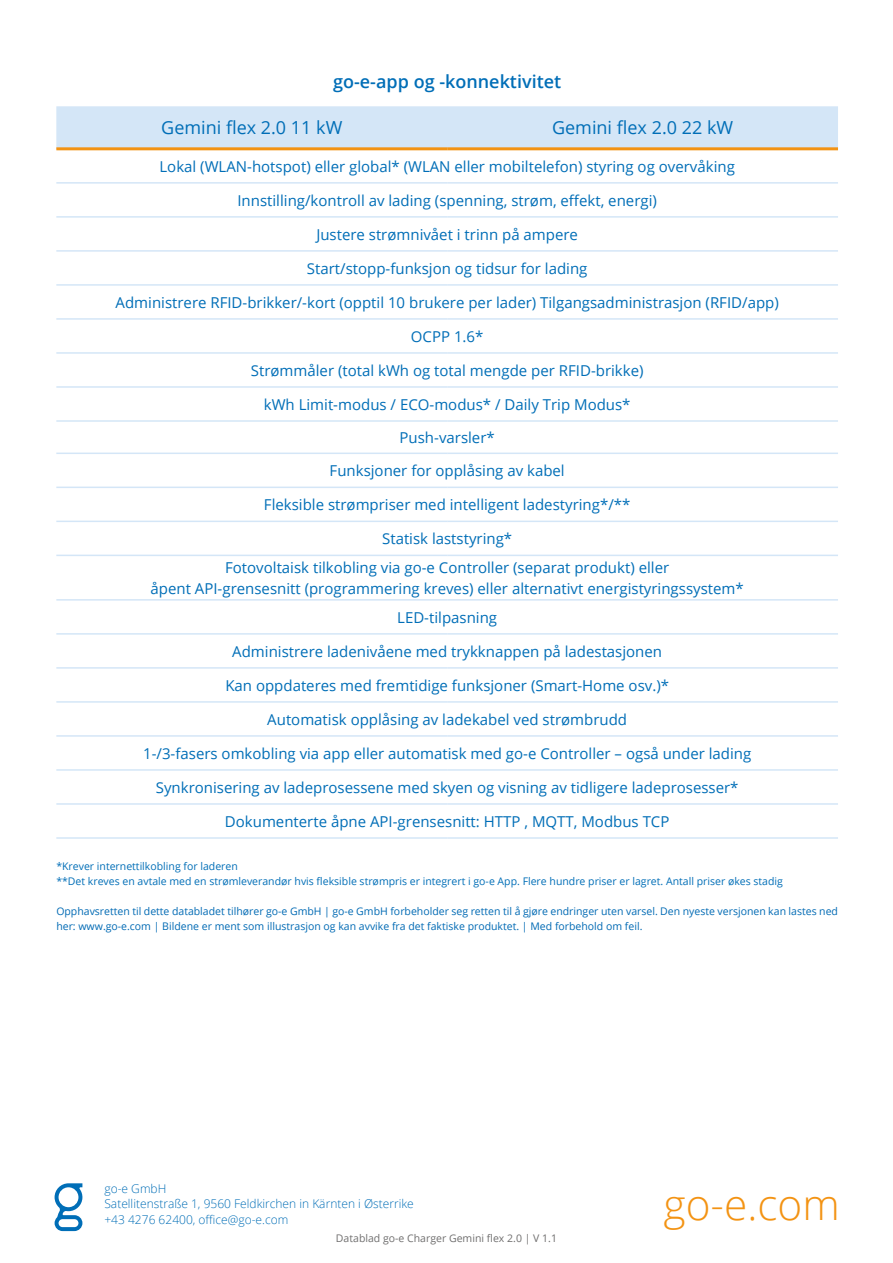
<style>
.page{position:relative;width:893px;height:1263px;background:#fff}
.page>*{position:absolute;margin:0;border:0;box-sizing:border-box;transform-origin:0 0}
.t1{font:300 42.3px "Open Sans";color:#f39313}
.t2{font:18px "Open Sans";color:#006eb7}
.t3{font:600 18px "Open Sans";color:#006eb7}
.t4{font:15px/28.8px "Open Sans";color:#006eb7;text-align:center}
.t5{font:300 12px/15.6px "Open Sans";color:#006eb7}
.t6{font:10.5px/15px "Open Sans";color:#006ab4}
.t7{font:10.5px/15px "Open Sans";color:#006eb7}
.t8{font:10.5px "Open Sans";color:#706f6f}
</style>
<div class="page">
<svg style="left:55px;top:1183px;width:28px;height:48px"></svg>
<div style="left:56px;top:106px;width:782px;height:41px;background:#d4e6f7"></div>
<hr style="left:56px;top:182px;width:391px;height:2px;background:#d4e6f7">
<hr style="left:447px;top:182px;width:391px;height:2px;background:#d4e6f7">
<hr style="left:56px;top:216px;width:391px;height:2px;background:#d4e6f7">
<hr style="left:447px;top:216px;width:391px;height:2px;background:#d4e6f7">
<hr style="left:56px;top:250px;width:391px;height:2px;background:#d4e6f7">
<hr style="left:447px;top:250px;width:391px;height:2px;background:#d4e6f7">
<hr style="left:56px;top:284px;width:391px;height:2px;background:#d4e6f7">
<hr style="left:447px;top:284px;width:391px;height:2px;background:#d4e6f7">
<hr style="left:56px;top:318px;width:391px;height:2px;background:#d4e6f7">
<hr style="left:447px;top:318px;width:391px;height:2px;background:#d4e6f7">
<hr style="left:56px;top:352px;width:391px;height:2px;background:#d4e6f7">
<hr style="left:447px;top:352px;width:391px;height:2px;background:#d4e6f7">
<hr style="left:56px;top:386px;width:391px;height:2px;background:#d4e6f7">
<hr style="left:447px;top:386px;width:391px;height:2px;background:#d4e6f7">
<hr style="left:56px;top:420px;width:391px;height:2px;background:#d4e6f7">
<hr style="left:447px;top:420px;width:391px;height:2px;background:#d4e6f7">
<hr style="left:56px;top:453px;width:391px;height:1px;background:#d4e6f7">
<hr style="left:447px;top:453px;width:391px;height:1px;background:#d4e6f7">
<hr style="left:56px;top:487px;width:391px;height:1px;background:#d4e6f7">
<hr style="left:447px;top:487px;width:391px;height:1px;background:#d4e6f7">
<hr style="left:56px;top:521px;width:391px;height:1px;background:#d4e6f7">
<hr style="left:447px;top:521px;width:391px;height:1px;background:#d4e6f7">
<hr style="left:56px;top:555px;width:391px;height:1px;background:#d4e6f7">
<hr style="left:447px;top:555px;width:391px;height:1px;background:#d4e6f7">
<hr style="left:56px;top:599px;width:391px;height:2px;background:#d4e6f7">
<hr style="left:447px;top:599px;width:391px;height:2px;background:#d4e6f7">
<hr style="left:56px;top:633px;width:391px;height:2px;background:#d4e6f7">
<hr style="left:447px;top:633px;width:391px;height:2px;background:#d4e6f7">
<hr style="left:56px;top:667px;width:391px;height:2px;background:#d4e6f7">
<hr style="left:447px;top:667px;width:391px;height:2px;background:#d4e6f7">
<hr style="left:56px;top:701px;width:391px;height:2px;background:#d4e6f7">
<hr style="left:447px;top:701px;width:391px;height:2px;background:#d4e6f7">
<hr style="left:56px;top:735px;width:391px;height:2px;background:#d4e6f7">
<hr style="left:447px;top:735px;width:391px;height:2px;background:#d4e6f7">
<hr style="left:56px;top:769px;width:391px;height:2px;background:#d4e6f7">
<hr style="left:447px;top:769px;width:391px;height:2px;background:#d4e6f7">
<hr style="left:56px;top:803px;width:391px;height:2px;background:#d4e6f7">
<hr style="left:447px;top:803px;width:391px;height:2px;background:#d4e6f7">
<hr style="left:56px;top:837px;width:391px;height:2px;background:#d4e6f7">
<hr style="left:447px;top:837px;width:391px;height:2px;background:#d4e6f7">
<hr style="left:56px;top:147px;width:391px;height:3px;background:#f39313">
<hr style="left:447px;top:147px;width:391px;height:3px;background:#f39313">
<p class="t3" style="left:333px;top:69px;width:230px">go-e-app og -konnektivitet</p>
<p class="t2" style="left:161px;top:116px;width:183px">Gemini flex 2.0 11 kW</p>
<p class="t2" style="left:552px;top:116px;width:183px">Gemini flex 2.0 22 kW</p>
<p class="t4" style="left:160px;top:151px;width:577px">Lokal (WLAN-hotspot) eller global* (WLAN eller mobiltelefon) styring og overvåking</p>
<p class="t4" style="left:237px;top:185px;width:421px">Innstilling/kontroll av lading (spenning, strøm, effekt, energi)</p>
<p class="t4" style="left:316px;top:219px;width:263px">Justere strømnivået i trinn på ampere</p>
<p class="t4" style="left:307px;top:253px;width:282px">Start/stopp-funksjon og tidsur for lading</p>
<p class="t4" style="left:116px;top:287px;width:665px">Administrere RFID-brikker/-kort (opptil 10 brukere per lader) Tilgangsadministrasjon (RFID/app)</p>
<p class="t4" style="left:411px;top:321px;width:74px">OCPP 1.6*</p>
<p class="t4" style="left:251px;top:355px;width:394px">Strømmåler (total kWh og total mengde per RFID-brikke)</p>
<p class="t4" style="left:264px;top:389px;width:368px">kWh Limit-modus / ECO-modus* / Daily Trip Modus*</p>
<p class="t4" style="left:400px;top:423px;width:97px">Push-varsler*</p>
<p class="t4" style="left:330px;top:456px;width:237px">Funksjoner for opplåsing av kabel</p>
<p class="t4" style="left:264px;top:490px;width:368px">Fleksible strømpriser med intelligent ladestyring*/**</p>
<p class="t4" style="left:225px;top:524px;width:446px">Statisk laststyring*<br>Fotovoltaisk tilkobling via go-e Controller (separat produkt) eller</p>
<p class="t4" style="left:151px;top:574px;width:595px">åpent API-grensesnitt (programmering kreves) eller alternativt energistyringssystem*<br>LED-tilpasning</p>
<p class="t4" style="left:232px;top:636px;width:431px">Administrere ladenivåene med trykknappen på ladestasjonen</p>
<p class="t4" style="left:225px;top:670px;width:445px">Kan oppdateres med fremtidige funksjoner (Smart-Home osv.)*</p>
<p class="t4" style="left:267px;top:704px;width:361px">Automatisk opplåsing av ladekabel ved strømbrudd</p>
<p class="t4" style="left:143px;top:738px;width:610px">1-/3-fasers omkobling via app eller automatisk med go-e Controller – også under lading</p>
<p class="t4" style="left:156px;top:772px;width:584px">Synkronisering av ladeprosessene med skyen og visning av tidligere ladeprosesser*</p>
<p class="t4" style="left:225px;top:806px;width:446px">Dokumenterte åpne API-grensesnitt: HTTP , MQTT, Modbus TCP</p>
<p class="t7" style="left:56px;top:859px;width:728px">*Krever internettilkobling for laderen<br>**Det kreves en avtale med en strømleverandør hvis fleksible strømpris er integrert i go-e App. Flere hundre priser er lagret. Antall priser økes stadig</p>
<p class="t6" style="left:56px;top:904px;width:783px">Opphavsretten til dette databladet tilhører go-e GmbH | go-e GmbH forbeholder seg retten til å gjøre endringer uten varsel. Den nyeste versjonen kan lastes ned her: www.go-e.com | Bildene er ment som illustrasjon og kan avvike fra det faktiske produktet. | Med forbehold om feil.</p>
<p class="t5" style="left:104px;top:1180px;width:311px">go-e GmbH<br>Satellitenstraße 1, 9560 Feldkirchen in Kärnten i Østerrike +43 4276 62400, office@go-e.com</p>
<p class="t8" style="left:336px;top:1231px;width:223px">Datablad go-e Charger Gemini flex 2.0 | V 1.1</p>
<h1 class="t1" style="left:663px;top:1176px;width:178px">go-e.com</h1>
</div>
